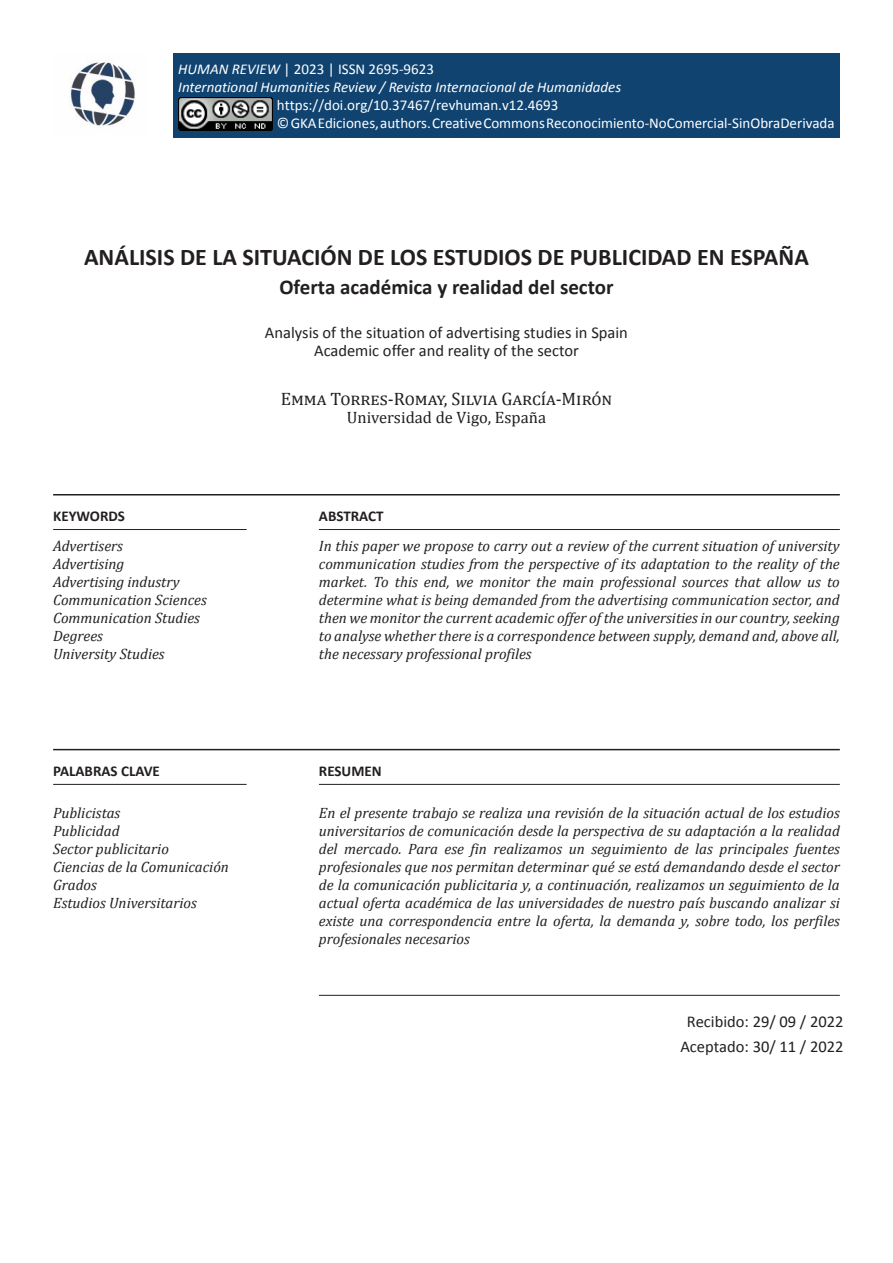
<style>
.page{position:relative;width:893px;height:1263px;background:#fff}
.page>*{position:absolute;margin:0;border:0;box-sizing:border-box;transform-origin:0 0}
.Titulo_Artículo{font:700 24px "Calibri";color:#231f20}
.Subtitulo_Artículo{font:700 21px "Calibri";color:#231f20}
.Autor{font:18px "Cambria";color:#231f20}
.Titulo_Ingles{font:16.5px "Calibri";color:#231f20}
.DATE-HOME{font:16.5px/24.6px "Calibri";color:#231f20;text-align:center}
.Cita{font:16.5px "Cambria";color:#231f20}
.CONTENT-HOME{font:italic 15px/18px "Cambria";color:#231f20;text-align:justify}
.t1{font:15px/18px "Calibri";color:#fff}
.t2{font:italic 15px "Calibri";color:#fff}
.WORDS-HOME{font:700 15px "Calibri";color:#231f20}
.s1{font-style:italic}
</style>
<div class="page">
<hr style="left:53px;top:494px;width:787px;height:1px;background:#231f20">
<hr style="left:53px;top:749px;width:787px;height:1px;background:#231f20">
<hr style="left:53px;top:529px;width:194px;height:1px;background:#231f20">
<hr style="left:53px;top:784px;width:194px;height:1px;background:#231f20">
<hr style="left:319px;top:529px;width:521px;height:1px;background:#231f20">
<hr style="left:319px;top:784px;width:521px;height:1px;background:#231f20">
<hr style="left:319px;top:995px;width:521px;height:1px;background:#231f20">
<img style="left:70px;top:62px;width:66px;height:64px">
<div style="left:173px;top:53px;width:667px;height:85px;background:#104370"></div>
<img style="left:178px;top:98px;width:95px;height:33px">
<p class="t1" style="left:178px;top:60px;width:257px"><span class="s1">HUMAN REVIEW</span> | 2023 | ISSN 2695-9623</p>
<p class="t2" style="left:178px;top:78px;width:444px">International Humanities Review / Revista Internacional de Humanidades</p>
<p class="t1" style="left:277px;top:96px;width:559px">https://doi.org/10.37467/revhuman.v12.4693<br>© GKA Ediciones, authors. Creative Commons Reconocimiento-NoComercial-SinObraDerivada</p>
<p class="Titulo_Artículo" style="left:84px;top:240px;width:726px">ANÁLISIS DE LA SITUACIÓN DE LOS ESTUDIOS DE PUBLICIDAD EN ESPAÑA</p>
<p class="Subtitulo_Artículo" style="left:279px;top:272px;width:336px">Oferta académica y realidad del sector</p>
<p class="Titulo_Ingles" style="left:265px;top:322px;width:364px">Analysis of the situation of advertising studies in Spain</p>
<p class="Titulo_Ingles" style="left:314px;top:340px;width:266px">Academic offer and reality of the sector</p>
<p class="WORDS-HOME" style="left:53px;top:505px;width:73px">KEYWORDS</p>
<p class="CONTENT-HOME" style="left:53px;top:536px;width:71px">Advertisers</p>
<p class="CONTENT-HOME" style="left:53px;top:554px;width:73px">Advertising</p>
<p class="CONTENT-HOME" style="left:53px;top:572px;width:128px">Advertising industry</p>
<p class="CONTENT-HOME" style="left:53px;top:590px;width:155px">Communication Sciences</p>
<p class="CONTENT-HOME" style="left:53px;top:608px;width:148px">Communication Studies</p>
<p class="CONTENT-HOME" style="left:53px;top:626px;width:51px">Degrees</p>
<p class="CONTENT-HOME" style="left:53px;top:644px;width:113px">University Studies</p>
<p class="WORDS-HOME" style="left:53px;top:760px;width:108px">PALABRAS CLAVE</p>
<p class="CONTENT-HOME" style="left:53px;top:804px;width:177px;text-align:left">Publicistas<br>Publicidad<br>Sector publicitario<br>Ciencias de la Comunicación<br>Grados<br>Estudios Universitarios</p>
<p class="Autor" style="left:281px;top:388px;width:333px">Emma Torres-Romay, Silvia García-Mirón</p>
<p class="Cita" style="left:347px;top:407px;width:201px">Universidad de Vigo, España</p>
<p class="WORDS-HOME" style="left:319px;top:505px;width:66px">ABSTRACT</p>
<p class="CONTENT-HOME" style="left:319px;top:536px;width:522px">In this paper we propose to carry out a review of the current situation of university communication studies from the perspective of its adaptation to the reality of the market. To this end, we monitor the main professional sources that allow us to determine what is being demanded from the advertising communication sector, and then we monitor the current academic offer of the universities in our country, seeking to analyse whether there is a correspondence between supply, demand and, above all, the necessary professional profiles</p>
<p class="WORDS-HOME" style="left:319px;top:760px;width:64px">RESUMEN</p>
<p class="CONTENT-HOME" style="left:319px;top:804px;width:522px">En el presente trabajo se realiza una revisión de la situación actual de los estudios universitarios de comunicación desde la perspectiva de su adaptación a la realidad del mercado. Para ese fin realizamos un seguimiento de las principales fuentes profesionales que nos permitan determinar qué se está demandando desde el sector de la comunicación publicitaria y, a continuación, realizamos un seguimiento de la actual oferta académica de las universidades de nuestro país buscando analizar si existe una correspondencia entre la oferta, la demanda y, sobre todo, los perfiles profesionales necesarios</p>
<p class="DATE-HOME" style="left:680px;top:1009px;width:165px">Recibido: 29/ 09 / 2022<br>Aceptado: 30/ 11 / 2022</p>
</div>
